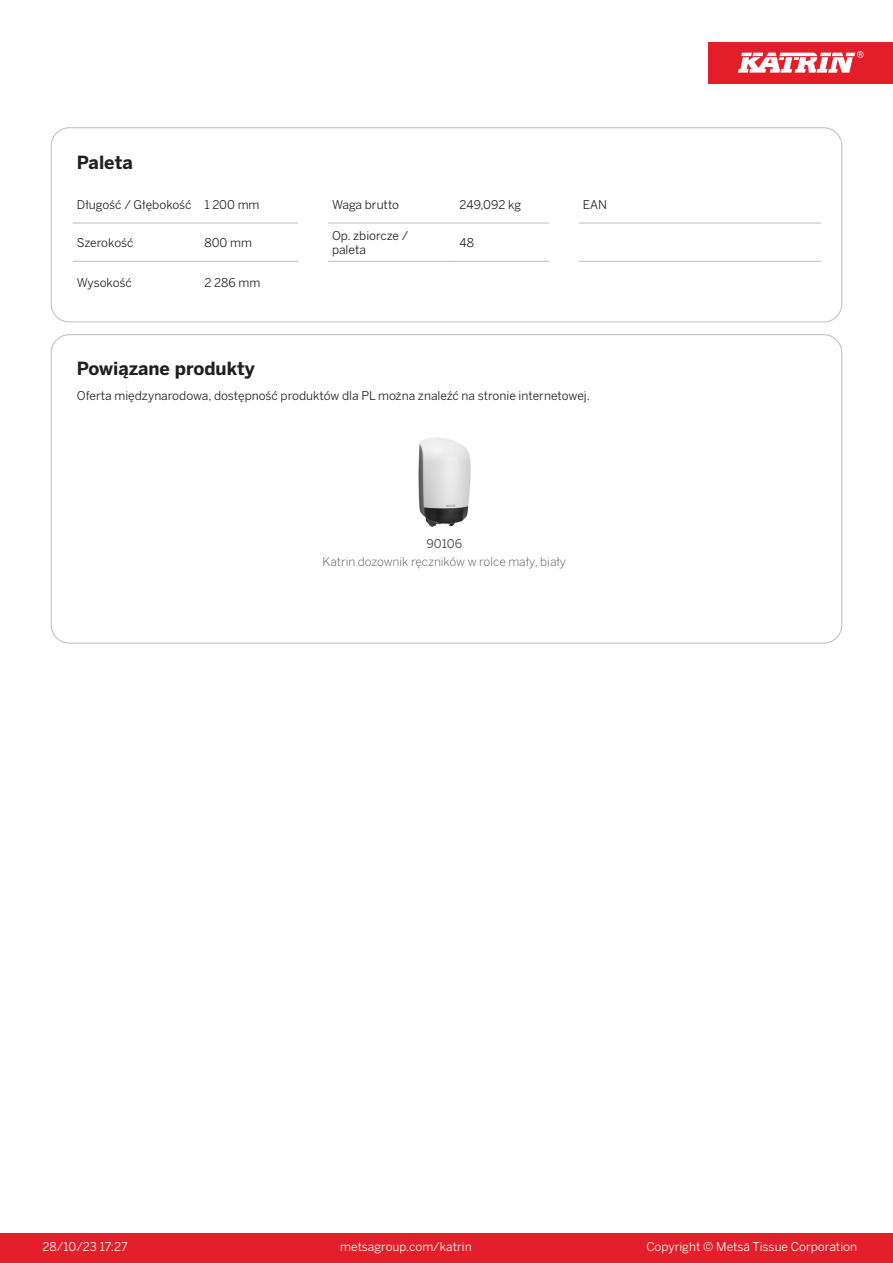
<style>
.page{position:relative;width:893px;height:1263px;background:#fff}
.page>*{position:absolute;margin:0;border:0;box-sizing:border-box;transform-origin:0 0}
.T_TableHeader{font:700 18px "Benton Sans";color:#231f20}
.T_TableBody{font:12px "Benton Sans";color:#231f20}
.t1{font:12px "Benton Sans";color:#fff}
.T_RelatedName{font:300 12px "Benton Sans";color:#57585a}
.T_RelatedCode{font:12px "Benton Sans";color:#57585a}
</style>
<div class="page">
<div style="left:0;top:1233px;width:893px;height:30px;background:#e41e2b"></div>
<div style="left:708px;top:43px;width:185px;height:41px;background:#e31e28"></div>
<svg style="left:738px;top:51px;width:126px;height:22px"></svg>
<hr style="left:73px;top:223px;width:127px;height:1px;background:#bcbdc0">
<hr style="left:200px;top:223px;width:98px;height:1px;background:#bcbdc0">
<hr style="left:328px;top:223px;width:127px;height:1px;background:#bcbdc0">
<hr style="left:455px;top:223px;width:94px;height:1px;background:#bcbdc0">
<hr style="left:579px;top:223px;width:127px;height:1px;background:#bcbdc0">
<hr style="left:706px;top:223px;width:115px;height:1px;background:#bcbdc0">
<hr style="left:73px;top:261px;width:127px;height:1px;background:#bcbdc0">
<hr style="left:200px;top:261px;width:98px;height:1px;background:#bcbdc0">
<hr style="left:328px;top:261px;width:127px;height:1px;background:#bcbdc0">
<hr style="left:455px;top:261px;width:94px;height:1px;background:#bcbdc0">
<hr style="left:579px;top:261px;width:127px;height:1px;background:#bcbdc0">
<hr style="left:706px;top:261px;width:115px;height:1px;background:#bcbdc0">
<div style="left:51px;top:128px;width:791px;height:194px;border:1px solid #bcbdc0;border-radius:18px"></div>
<img style="left:418px;top:437px;width:53px;height:90px">
<p class="T_TableHeader" style="left:77px;top:151px;width:57px">Paleta</p>
<p class="T_TableBody" style="left:77px;top:197px;width:116px">Długość / Głębokość</p>
<p class="T_TableBody" style="left:204px;top:197px;width:57px">1 200 mm</p>
<p class="T_TableBody" style="left:332px;top:197px;width:69px">Waga brutto</p>
<p class="T_TableBody" style="left:460px;top:197px;width:63px">249,092 kg</p>
<p class="T_TableBody" style="left:583px;top:197px;width:26px">EAN</p>
<p class="T_TableBody" style="left:77px;top:235px;width:58px">Szerokość</p>
<p class="T_TableBody" style="left:204px;top:235px;width:49px">800 mm</p>
<p class="T_TableBody" style="left:332px;top:228px;width:78px">Op. zbiorcze /</p>
<p class="T_TableBody" style="left:332px;top:243px;width:35px">paleta</p>
<p class="T_TableBody" style="left:460px;top:235px;width:16px">48</p>
<p class="T_TableBody" style="left:77px;top:276px;width:56px">Wysokość</p>
<p class="T_TableBody" style="left:204px;top:276px;width:58px">2 286 mm</p>
<p class="T_TableHeader" style="left:77px;top:357px;width:179px">Powiązane produkty</p>
<p class="T_TableBody" style="left:77px;top:388px;width:515px">Oferta międzynarodowa, dostępność produktów dla PL można znaleźć na stronie internetowej.</p>
<p class="T_RelatedCode" style="left:426px;top:537px;width:37px">90106</p>
<p class="T_RelatedName" style="left:323px;top:555px;width:245px">Katrin dozownik ręczników w rolce mały, biały</p>
<p class="t1" style="left:43px;top:1239px;width:87px">28/10/23 17:27</p>
<p class="t1" style="left:340px;top:1239px;width:133px">metsagroup.com/katrin</p>
<p class="t1" style="left:646px;top:1239px;width:212px">Copyright © Metsä Tissue Corporation</p>
</div>
